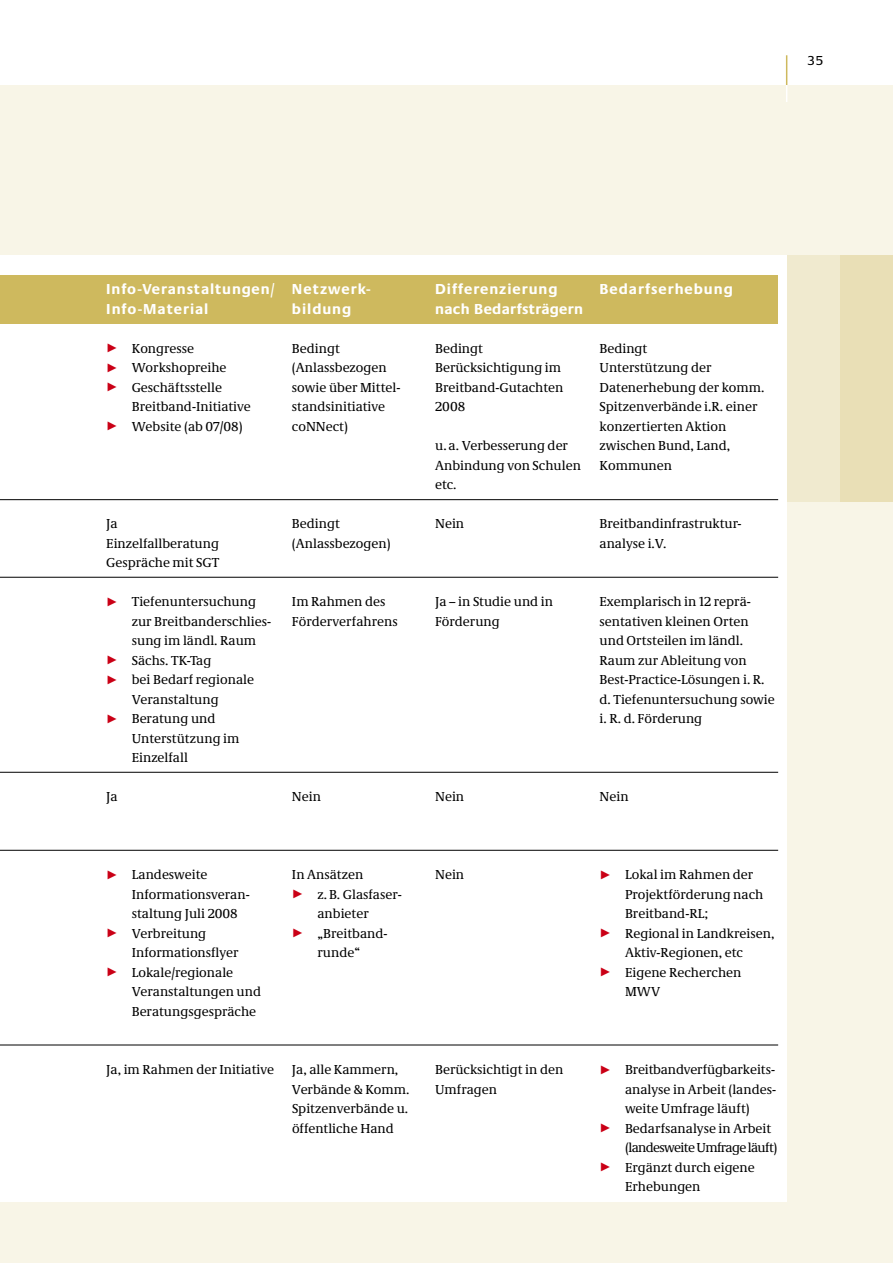
<style>
.page{position:relative;width:893px;height:1263px;background:#fff}
.page>*{position:absolute;margin:0;border:0;box-sizing:border-box;transform-origin:0 0}
.t1{font:700 15px/19.5px "Neue Praxis";letter-spacing:.06em;color:#fff}
.t2{font:700 15px/19.5px "Neue Praxis";letter-spacing:.03em;color:#fff}
.t3{font:13.5px/19.5px "Neue Demos";color:#000}
.t4{font:13.5px "Neue Praxis";color:#000}
.s1{color:#ca0016}
</style>
<div class="page">
<div style="left:0;top:85px;width:893px;height:1178px;background:#f8f5e7"></div>
<div style="left:0;top:255px;width:893px;height:247px;background:#f0eacf"></div>
<div style="left:840px;top:255px;width:53px;height:247px;background:#e9dfb6"></div>
<hr style="left:786px;top:55px;width:1px;height:30px;background:#ceb95e">
<svg style="left:786px;top:85px;width:1px;height:17px"></svg>
<div style="left:0;top:255px;width:787px;height:946px;background:#fff"></div>
<div style="left:0;top:275px;width:778px;height:49px;background:#ceb95e"></div>
<hr style="left:0;top:499px;width:778px;height:1px;background:#000">
<hr style="left:0;top:577px;width:778px;height:1px;background:#000">
<hr style="left:0;top:772px;width:778px;height:1px;background:#000">
<hr style="left:0;top:850px;width:778px;height:1px;background:#000">
<hr style="left:0;top:1044px;width:778px;height:1px;background:#000">
<p class="t4" style="left:808px;top:55px;width:17px">35</p>
<p class="t1" style="left:106px;top:281px;width:170px">Info-Veranstaltungen/<br>Info-Material</p>
<p class="t3" style="left:106px;top:340px;width:89px"><span class="s1">✓</span> Kongresse</p>
<p class="t3" style="left:106px;top:359px;width:122px"><span class="s1">✓</span> Workshopreihe</p>
<p class="t3" style="left:132px;top:379px;width:121px;text-indent:-25px"><span class="s1">✓</span> Geschäftsstelle<br>Breitband-Initiative</p>
<p class="t3" style="left:106px;top:418px;width:138px"><span class="s1">✓</span> Website (ab 07/08)</p>
<p class="t1" style="left:292px;top:281px;width:80px">Netzwerk&shy;bildung</p>
<p class="t3" style="left:292px;top:340px;width:110px">Bedingt (Anlassbezogen sowie über Mittel&shy;standsinitiative coNNect)</p>
<p class="t3" style="left:106px;top:515px;width:114px">Ja<br>Einzelfallberatung<br>Gespräche mit SGT</p>
<p class="t3" style="left:132px;top:593px;width:141px;text-indent:-26px"><span class="s1">✓</span> Tiefenuntersuchung zur Breitbanderschlies&shy;sung im ländl. Raum</p>
<p class="t3" style="left:106px;top:652px;width:107px"><span class="s1">✓</span> Sächs. TK-Tag</p>
<p class="t3" style="left:132px;top:671px;width:124px;text-indent:-26px"><span class="s1">✓</span> bei Bedarf regionale<br>Veranstaltung</p>
<p class="t3" style="left:132px;top:710px;width:109px;text-indent:-26px"><span class="s1">✓</span> Beratung und<br>Unterstützung im<br>Einzelfall</p>
<p class="t3" style="left:106px;top:788px;width:13px">Ja</p>
<p class="t3" style="left:292px;top:515px;width:100px">Bedingt (Anlassbezogen)</p>
<p class="t3" style="left:292px;top:593px;width:107px">Im Rahmen des<br>Förderverfahrens</p>
<p class="t3" style="left:292px;top:788px;width:31px">Nein</p>
<p class="t3" style="left:132px;top:866px;width:120px;text-indent:-25px"><span class="s1">✓</span> Landesweite<br>Informationsveran&shy;staltung Juli 2008</p>
<p class="t3" style="left:132px;top:925px;width:108px;text-indent:-26px"><span class="s1">✓</span> Verbreitung<br>Informationsflyer</p>
<p class="t3" style="left:132px;top:964px;width:131px;text-indent:-26px"><span class="s1">✓</span> Lokale/regionale<br>Veranstaltungen und<br>Beratungsgespräche</p>
<p class="t3" style="left:106px;top:1061px;width:169px">Ja, im Rahmen der Initiative</p>
<p class="t3" style="left:292px;top:866px;width:73px">In Ansätzen</p>
<p class="t3" style="left:292px;top:886px;width:111px;text-align:center"><span class="s1">✓</span> z.B. Glasfaser&shy;anbieter</p>
<p class="t3" style="left:292px;top:925px;width:97px;text-align:center"><span class="s1">✓</span> „Breitband&shy;runde“</p>
<p class="t3" style="left:292px;top:1061px;width:119px">Ja, alle Kammern,<br>Verbände &amp; Komm.<br>Spitzenverbände u. öffentliche Hand</p>
<p class="t2" style="left:435px;top:281px;width:149px">Differenzierung nach Bedarfsträgern</p>
<p class="t3" style="left:435px;top:340px;width:130px">Bedingt<br>Berücksichtigung im<br>Breitband-Gutachten<br>2008</p>
<p class="t3" style="left:435px;top:437px;width:147px">u. a. Verbesserung der<br>Anbindung von Schulen etc.</p>
<p class="t3" style="left:435px;top:515px;width:31px">Nein</p>
<p class="t1" style="left:600px;top:281px;width:135px">Bedarfserhebung</p>
<p class="t3" style="left:600px;top:340px;width:166px">Bedingt<br>Unterstützung der<br>Datenerhebung der komm.<br>Spitzenverbände i.R. einer konzertierten Aktion zwischen Bund, Land,<br>Kommunen</p>
<p class="t3" style="left:600px;top:515px;width:144px">Breitbandinfrastruktur&shy;analyse i.V.</p>
<p class="t3" style="left:435px;top:593px;width:119px">Ja – in Studie und in<br>Förderung</p>
<p class="t3" style="left:600px;top:593px;width:177px">Exemplarisch in 12 reprä&shy;sentativen kleinen Orten und Ortsteilen im ländl.<br>Raum zur Ableitung von<br>Best-Practice-Lösungen i. R. d. Tiefenuntersuchung sowie i. R. d. Förderung</p>
<p class="t3" style="left:435px;top:788px;width:31px">Nein</p>
<p class="t3" style="left:600px;top:788px;width:31px">Nein</p>
<p class="t3" style="left:435px;top:866px;width:31px">Nein</p>
<p class="t3" style="left:435px;top:1061px;width:130px">Berücksichtigt in den<br>Umfragen</p>
<p class="t3" style="left:625px;top:866px;width:140px;text-indent:-25px"><span class="s1">✓</span> Lokal im Rahmen der<br>Projektförderung nach<br>Breitband-RL;</p>
<p class="t3" style="left:600px;top:925px;width:176px;text-align:center"><span class="s1">✓</span> Regional in Landkreisen,<br>Aktiv-Regionen, etc</p>
<p class="t3" style="left:625px;top:964px;width:118px;text-indent:-26px"><span class="s1">✓</span> Eigene Recherchen<br>MWV</p>
<p class="t3" style="left:625px;top:1061px;width:152px;text-align:justify;text-indent:-26px"><span class="s1">✓</span> Breitbandverfügbarkeits&shy;analyse in Arbeit (landes&shy;weite Umfrage läuft)</p>
<p class="t3" style="left:625px;top:1120px;width:154px;text-indent:-26px"><span class="s1">✓</span> Bedarfsanalyse in Arbeit (landesweiteUmfrageläuft)</p>
<p class="t3" style="left:625px;top:1159px;width:131px;text-indent:-26px"><span class="s1">✓</span> Ergänzt durch eigene<br>Erhebungen</p>
</div>
